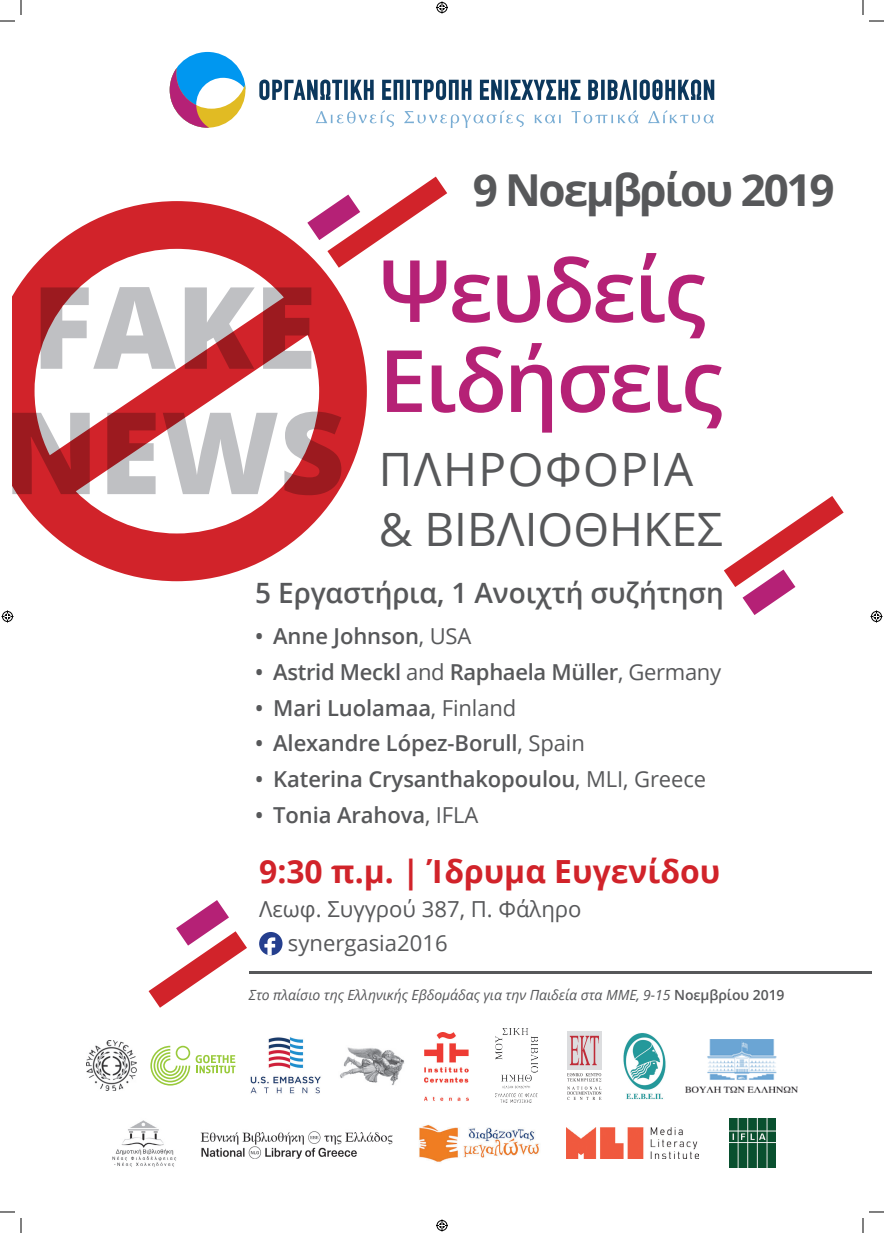
<style>
.page{position:relative;width:884px;height:1233px;background:#fff}
.page>*{position:absolute;margin:0;border:0;box-sizing:border-box;transform-origin:0 0}
.t1{font:600 86px/90px "Open Sans";letter-spacing:-.025em;color:#b52176}
.t2{font:46px/60px "Open Sans";color:#57585a}
.t3{font:700 44px "Open Sans";letter-spacing:-.05em;color:#57585a}
.t4{font:700 31.9px "Open Sans";color:#d1232a}
.t5{font:600 28px "Open Sans";letter-spacing:-.005em;color:#57585a}
.t6{font:22.1px "Open Sans";color:#57585a}
.t7{font:600 22px "Open Sans";letter-spacing:-.005em;color:#57585a}
.t8{font:italic 14px "Open Sans";letter-spacing:-.005em;color:#57585a}
.s1{font-weight:400}
.s2{font-weight:600;font-style:normal}
</style>
<div class="page">
<svg style="left:259px;top:80px;width:455px;height:20px"></svg>
<svg style="left:170px;top:52px;width:75px;height:76px"></svg>
<svg style="left:316px;top:110px;width:398px;height:18px"></svg>
<svg style="left:339px;top:177px;width:108px;height:72px"></svg>
<svg style="left:724px;top:496px;width:120px;height:119px"></svg>
<svg style="left:149px;top:900px;width:98px;height:107px"></svg>
<hr style="left:249px;top:970px;width:622px;height:3px;background:#57585a">
<div style="left:567px;top:1031px;width:34px;height:38px;background:#dcdddf"></div>
<svg style="left:570px;top:1035px;width:29px;height:30px"></svg>
<svg style="left:567px;top:1073px;width:34px;height:27px"></svg>
<svg style="left:150px;top:1045px;width:40px;height:40px"></svg>
<svg style="left:196px;top:1055px;width:39px;height:18px"></svg>
<img style="left:87px;top:1040px;width:50px;height:50px">
<img style="left:250px;top:1037px;width:71px;height:57px">
<img style="left:340px;top:1047px;width:64px;height:38px">
<img style="left:424px;top:1032px;width:45px;height:69px">
<img style="left:496px;top:1029px;width:42px;height:73px">
<img style="left:623px;top:1033px;width:43px;height:66px">
<img style="left:685px;top:1039px;width:112px;height:53px">
<svg style="left:12px;top:201px;width:355px;height:380px"></svg>
<div style="left:259px;top:932px;width:23px;height:23px;background:#253f8e;border-radius:50%"></div>
<svg style="left:264px;top:937px;width:11px;height:18px"></svg>
<img style="left:419px;top:1125px;width:120px;height:37px">
<img style="left:566px;top:1127px;width:133px;height:31px">
<img style="left:729px;top:1118px;width:46px;height:49px">
<img style="left:201px;top:1131px;width:192px;height:27px">
<img style="left:112px;top:1120px;width:64px;height:47px">
<svg style="left:0;top:1211px;width:15px;height:1px"></svg>
<svg style="left:869px;top:1211px;width:15px;height:1px"></svg>
<svg style="left:0;top:0;width:22px;height:22px"></svg>
<svg style="left:20px;top:1218px;width:2px;height:15px"></svg>
<svg style="left:862px;top:0;width:22px;height:22px"></svg>
<svg style="left:862px;top:1218px;width:2px;height:15px"></svg>
<svg style="left:436px;top:1px;width:12px;height:12px"></svg>
<svg style="left:436px;top:1219px;width:12px;height:12px"></svg>
<svg style="left:2px;top:610px;width:12px;height:12px"></svg>
<svg style="left:870px;top:610px;width:12px;height:12px"></svg>
<p class="t3" style="left:473px;top:159px;width:363px">9 Νοεμβρίου 2019</p>
<p class="t1" style="left:379px;top:244px;width:346px">Ψευδείς<br>Eιδήσεις</p>
<p class="t2" style="left:379px;top:438px;width:346px">ΠΛΗΡΟΦΟΡΙΑ &amp; ΒΙΒΛΙΟΘHΚΕΣ</p>
<p class="t5" style="left:255px;top:573px;width:470px">5 Εργαστήρια, 1 Ανοιχτή συζήτηση</p>
<p class="t7" style="left:255px;top:621px;width:218px">• Anne Johnson<span class="s1">, USA</span></p>
<p class="t7" style="left:255px;top:657px;width:467px">• Astrid Meckl <span class="s1">and</span> Raphaela Müller<span class="s1">, Germany</span></p>
<p class="t7" style="left:255px;top:692px;width:263px">• Mari Luolamaa<span class="s1">, Finland</span></p>
<p class="t7" style="left:255px;top:728px;width:331px">• Alexandre López-Borull<span class="s1">, Spain</span></p>
<p class="t7" style="left:255px;top:764px;width:452px">• Katerina Crysanthakopoulou<span class="s1">, MLI, Greece</span></p>
<p class="t7" style="left:255px;top:799px;width:225px">• Tonia Arahova<span class="s1">, IFLA</span></p>
<p class="t4" style="left:259px;top:848px;width:463px">9:30 π.μ. | Ίδρυμα Ευγενίδου</p>
<p class="t6" style="left:259px;top:893px;width:324px">Λεωφ. Συγγρού 387, Π. Φάληρο</p>
<p class="t6" style="left:288px;top:927px;width:161px">synergasia2016</p>
<p class="t8" style="left:249px;top:985px;width:537px">Στο πλαίσιο της Ελληνικής Εβδομάδας για την Παιδεία στα ΜΜΕ, 9-15 <span class="s2">Νοεμβρίου 2019</span></p>
</div>
